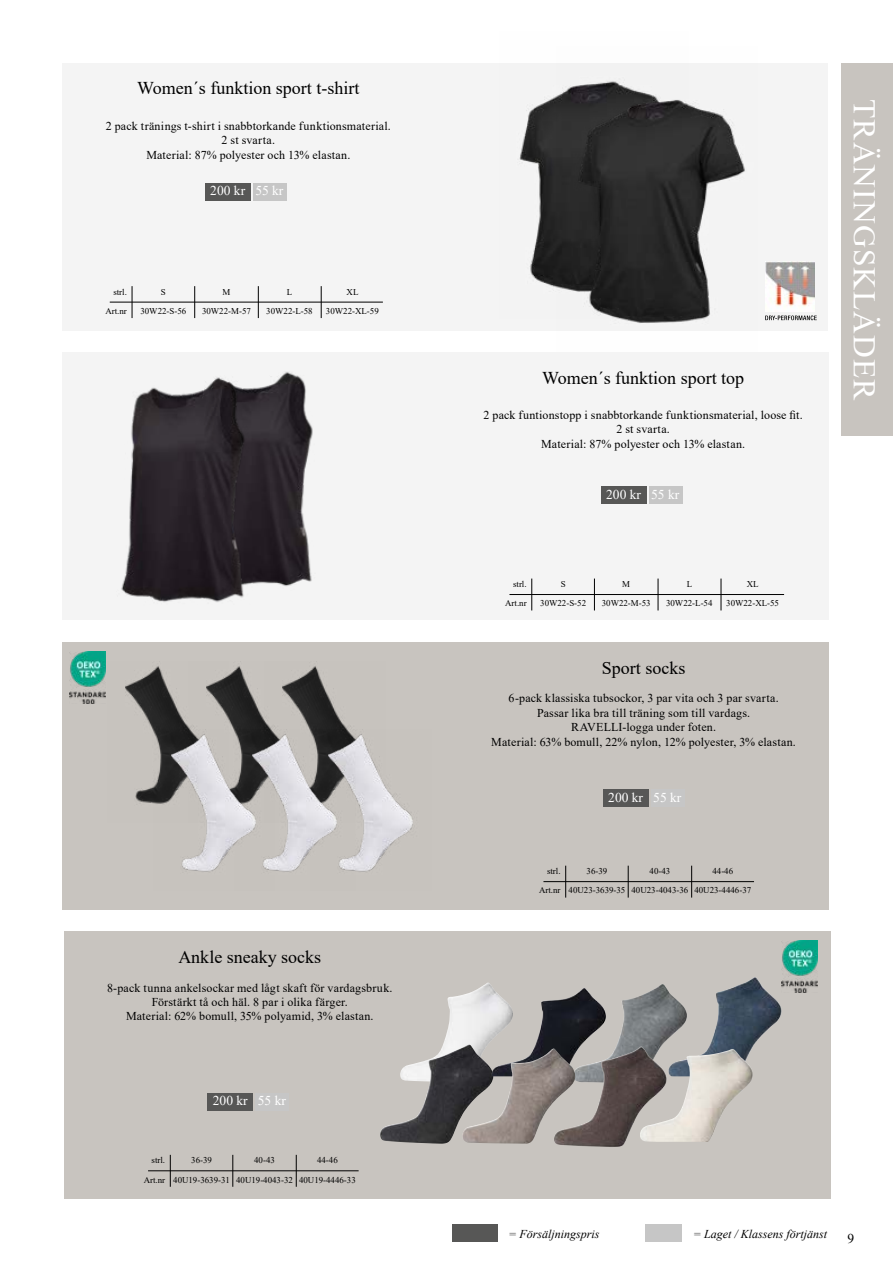
<style>
.page{position:relative;width:893px;height:1263px;background:#fff}
.page>*{position:absolute;margin:0;border:0;box-sizing:border-box;transform-origin:0 0}
.t1{font:31.5px "Times New Roman";letter-spacing:.035em;color:#fff}
.t2{font:18px "Times New Roman";color:#000}
.t3{font:13.5px "Times New Roman";color:#fff}
.t4{font:13.5px "Times New Roman";color:#000}
.t5{font:12px/14.4px "Times New Roman";letter-spacing:.015em;color:#000;text-align:center}
.t6{font:italic 12px "Times New Roman";color:#000}
.t7{font:8.85px/19.2px "Times New Roman";color:#000}
</style>
<div class="page">
<div style="left:63px;top:63px;width:765px;height:268px;background:#f4f4f4"></div>
<div style="left:63px;top:352px;width:766px;height:268px;background:#f4f4f4"></div>
<div style="left:841px;top:64px;width:52px;height:372px;background:#c8c4bf"></div>
<img style="left:765px;top:261px;width:50px;height:50px">
<svg style="left:765px;top:315px;width:52px;height:5px"></svg>
<hr style="left:194px;top:286px;width:1px;height:32px;background:#000">
<hr style="left:258px;top:286px;width:1px;height:32px;background:#000">
<hr style="left:321px;top:286px;width:1px;height:32px;background:#000">
<hr style="left:110px;top:302px;width:273px;height:1px;background:#000">
<hr style="left:132px;top:286px;width:1px;height:32px;background:#000">
<div style="left:205px;top:183px;width:45px;height:17px;background:#575756"></div>
<div style="left:253px;top:183px;width:34px;height:17px;background:#c6c6c6"></div>
<div style="left:601px;top:486px;width:45px;height:17px;background:#575756"></div>
<div style="left:649px;top:486px;width:33px;height:17px;background:#c6c6c6"></div>
<div style="left:453px;top:1225px;width:45px;height:17px;background:#575756"></div>
<div style="left:646px;top:1225px;width:36px;height:17px;background:#c6c6c6"></div>
<img style="left:256px;top:371px;width:57px;height:215px">
<img style="left:121px;top:377px;width:135px;height:225px">
<img style="left:519px;top:96px;width:37px;height:191px">
<img style="left:556px;top:81px;width:189px;height:242px">
<hr style="left:594px;top:578px;width:1px;height:32px;background:#000">
<hr style="left:658px;top:578px;width:1px;height:32px;background:#000">
<hr style="left:509px;top:594px;width:275px;height:1px;background:#000">
<hr style="left:531px;top:578px;width:1px;height:32px;background:#000">
<hr style="left:721px;top:578px;width:1px;height:32px;background:#000">
<div style="left:63px;top:642px;width:766px;height:268px;background:#c8c4bf"></div>
<hr style="left:628px;top:866px;width:1px;height:31px;background:#000">
<hr style="left:691px;top:866px;width:1px;height:31px;background:#000">
<hr style="left:543px;top:881px;width:211px;height:1px;background:#000">
<hr style="left:565px;top:866px;width:1px;height:31px;background:#000">
<div style="left:603px;top:789px;width:45px;height:18px;background:#575756"></div>
<div style="left:651px;top:789px;width:33px;height:18px;background:#c6c6c6"></div>
<img style="left:125px;top:666px;width:63px;height:137px">
<img style="left:188px;top:666px;width:77px;height:64px">
<img style="left:265px;top:666px;width:98px;height:64px">
<img style="left:356px;top:734px;width:57px;height:138px">
<img style="left:275px;top:730px;width:81px;height:142px">
<img style="left:153px;top:730px;width:122px;height:142px">
<div style="left:64px;top:931px;width:766px;height:268px;background:#c8c4bf"></div>
<img style="left:443px;top:983px;width:50px;height:61px">
<img style="left:380px;top:1044px;width:103px;height:100px">
<img style="left:708px;top:977px;width:74px;height:72px">
<img style="left:491px;top:988px;width:82px;height:60px">
<img style="left:573px;top:984px;width:114px;height:62px">
<img style="left:668px;top:1049px;width:85px;height:93px">
<img style="left:462px;top:1048px;width:91px;height:96px">
<img style="left:553px;top:1046px;width:115px;height:101px">
<hr style="left:233px;top:1155px;width:1px;height:32px;background:#000">
<hr style="left:296px;top:1155px;width:1px;height:32px;background:#000">
<hr style="left:148px;top:1170px;width:211px;height:1px;background:#000">
<hr style="left:170px;top:1155px;width:1px;height:32px;background:#000">
<div style="left:208px;top:1093px;width:45px;height:17px;background:#575756"></div>
<div style="left:255px;top:1093px;width:34px;height:17px;background:#c6c6c6"></div>
<img style="left:782px;top:941px;width:36px;height:51px">
<img style="left:70px;top:651px;width:35px;height:52px">
<h2 class="t2" style="left:137px;top:76px;width:224px">Women´s funktion sport t-shirt</h2>
<p class="t5" style="left:106px;top:118px;width:286px">2 pack tränings t-shirt i snabbtorkande funktionsmaterial.<br>2 st svarta.<br>Material: 87% polyester och 13% elastan.</p>
<p class="t3" style="left:210px;top:181px;width:75px">200 kr 55 kr</p>
<p class="t7" style="left:113px;top:282px;width:15px">strl.</p>
<p class="t7" style="left:161px;top:282px;width:6px">S</p>
<p class="t7" style="left:222px;top:282px;width:9px">M</p>
<p class="t7" style="left:287px;top:282px;width:7px">L</p>
<p class="t7" style="left:347px;top:282px;width:13px">XL</p>
<p class="t7" style="left:105px;top:301px;width:23px">Art.nr</p>
<p class="t7" style="left:140px;top:301px;width:47px">30W22-S-56</p>
<p class="t7" style="left:202px;top:301px;width:50px">30W22-M-57</p>
<p class="t7" style="left:266px;top:301px;width:48px">30W22-L-58</p>
<p class="t7" style="left:326px;top:301px;width:54px">30W22-XL-59</p>
<h2 class="t2" style="left:178px;top:944px;width:144px">Ankle sneaky socks</h2>
<p class="t5" style="left:107px;top:980px;width:287px">8-pack tunna ankelsockar med lågt skaft för vardagsbruk.<br>Förstärkt tå och häl. 8 par i olika färger.<br>Material: 62% bomull, 35% polyamid, 3% elastan.</p>
<p class="t3" style="left:213px;top:1091px;width:75px">200 kr 55 kr</p>
<p class="t7" style="left:152px;top:1150px;width:15px">strl.</p>
<p class="t7" style="left:144px;top:1150px;width:214px;text-indent:173px">44-46<br>Art.nr 40U19-3639-31 40U19-4043-32 40U19-4446-33</p>
<p class="t7" style="left:191px;top:1150px;width:22px">36-39</p>
<p class="t7" style="left:254px;top:1150px;width:22px">40-43</p>
<h2 class="t2" style="left:542px;top:365px;width:204px">Women´s funktion sport top</h2>
<p class="t5" style="left:484px;top:407px;width:321px">2 pack funtionstopp i snabbtorkande funktionsmaterial, loose fit.<br>2 st svarta.<br>Material: 87% polyester och 13% elastan.</p>
<p class="t3" style="left:606px;top:485px;width:75px">200 kr 55 kr</p>
<p class="t7" style="left:513px;top:574px;width:15px">strl.</p>
<p class="t7" style="left:726px;top:574px;width:54px;text-align:center">XL<br>30W22-XL-55</p>
<p class="t7" style="left:561px;top:574px;width:6px">S</p>
<p class="t7" style="left:622px;top:574px;width:9px">M</p>
<p class="t7" style="left:687px;top:574px;width:7px">L</p>
<p class="t7" style="left:505px;top:593px;width:23px">Art.nr</p>
<p class="t7" style="left:540px;top:593px;width:47px">30W22-S-52</p>
<p class="t7" style="left:602px;top:593px;width:50px">30W22-M-53</p>
<p class="t7" style="left:666px;top:593px;width:48px">30W22-L-54</p>
<h2 class="t2" style="left:602px;top:655px;width:85px">Sport socks</h2>
<p class="t5" style="left:491px;top:691px;width:306px">6-pack klassiska tubsockor, 3 par vita och 3 par svarta.<br>Passar lika bra till träning som till vardags.<br>RAVELLI-logga under foten.<br>Material: 63% bomull, 22% nylon, 12% polyester, 3% elastan.</p>
<p class="t3" style="left:608px;top:788px;width:75px">200 kr 55 kr</p>
<p class="t7" style="left:547px;top:861px;width:15px">strl.</p>
<p class="t7" style="left:539px;top:861px;width:214px;text-indent:173px">44-46<br>Art.nr 40U23-3639-35 40U23-4043-36 40U23-4446-37</p>
<p class="t7" style="left:587px;top:861px;width:22px">36-39</p>
<p class="t7" style="left:650px;top:861px;width:22px">40-43</p>
<h1 class="t1" style="left:887px;top:99px;width:303px;rotate:90deg">TRÄNINGSKLÄDER</h1>
<p class="t6" style="left:508px;top:1225px;width:93px">= Försäljningspris</p>
<p class="t6" style="left:693px;top:1225px;width:136px">= Laget / Klassens förtjänst</p>
<p class="t4" style="left:848px;top:1228px;width:8px">9</p>
</div>
